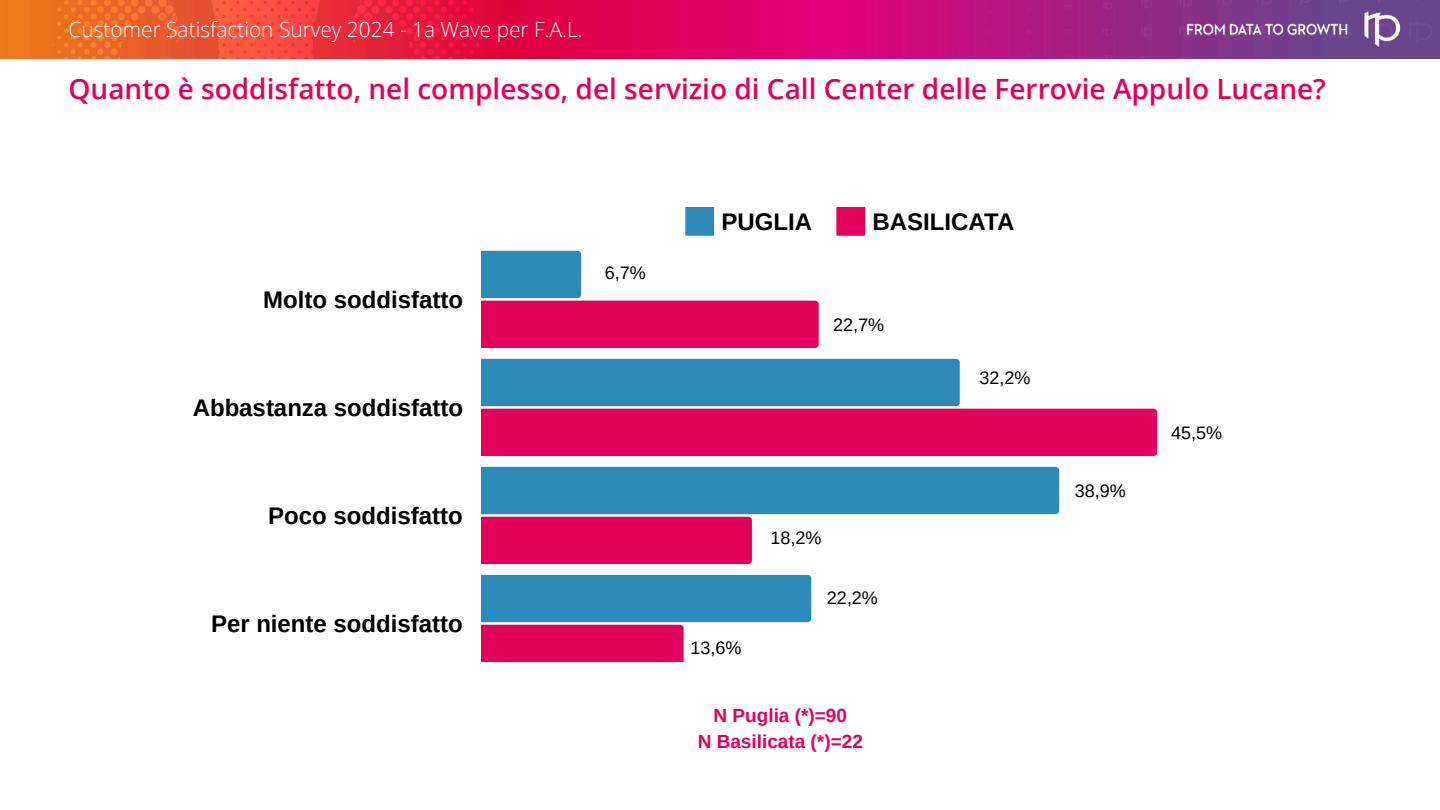
<style>
.page{position:relative;width:1440px;height:810px;background:#fff}
.page>*{position:absolute;margin:0;border:0;box-sizing:border-box;transform-origin:0 0}
.t1{font:600 28px "Open Sans";color:#e3005b}
.t2{font:700 24px "Arimo";color:#000}
.t3{font:300 20.9px "Open Sans";color:#fff}
.t4{font:700 19px/26.2px "Arimo";color:#e3005b;text-align:center}
.t5{font:18px "Arimo";color:#000}
</style>
<div class="page">
<img style="left:0;top:0;width:1440px;height:58px">
<svg style="left:685px;top:207px;width:29px;height:29px"></svg>
<svg style="left:836px;top:207px;width:29px;height:29px"></svg>
<svg style="left:482px;top:251px;width:337px;height:97px"></svg>
<svg style="left:482px;top:359px;width:675px;height:97px"></svg>
<svg style="left:482px;top:467px;width:577px;height:97px"></svg>
<svg style="left:482px;top:575px;width:329px;height:87px"></svg>
<h2 class="t3" style="left:69px;top:15px;width:516px">Customer Satisfaction Survey 2024 - 1a Wave per F.A.L.</h2>
<h3 class="t1" style="left:69px;top:69px;width:1259px">Quanto è soddisfatto, nel complesso, del servizio di Call Center delle Ferrovie Appulo Lucane?</h3>
<p class="t2" style="left:263px;top:286px;width:201px">Molto soddisfatto</p>
<p class="t2" style="left:193px;top:394px;width:272px">Abbastanza soddisfatto</p>
<p class="t2" style="left:268px;top:502px;width:196px">Poco soddisfatto</p>
<p class="t2" style="left:211px;top:610px;width:253px">Per niente soddisfatto</p>
<p class="t5" style="left:605px;top:263px;width:43px">6,7%</p>
<p class="t2" style="left:722px;top:208px;width:92px">PUGLIA</p>
<p class="t2" style="left:873px;top:208px;width:143px">BASILICATA</p>
<p class="t5" style="left:833px;top:315px;width:53px">22,7%</p>
<p class="t5" style="left:770px;top:528px;width:53px">18,2%</p>
<p class="t5" style="left:691px;top:638px;width:53px">13,6%</p>
<p class="t5" style="left:827px;top:587px;width:53px">22,2%</p>
<p class="t4" style="left:698px;top:702px;width:167px">N Puglia (*)=90<br>N Basilicata (*)=22</p>
<p class="t5" style="left:979px;top:367px;width:53px">32,2%</p>
<p class="t5" style="left:1075px;top:481px;width:53px">38,9%</p>
<h1 class="t5" style="left:1171px;top:423px;width:53px">45,5%</h1>
</div>
